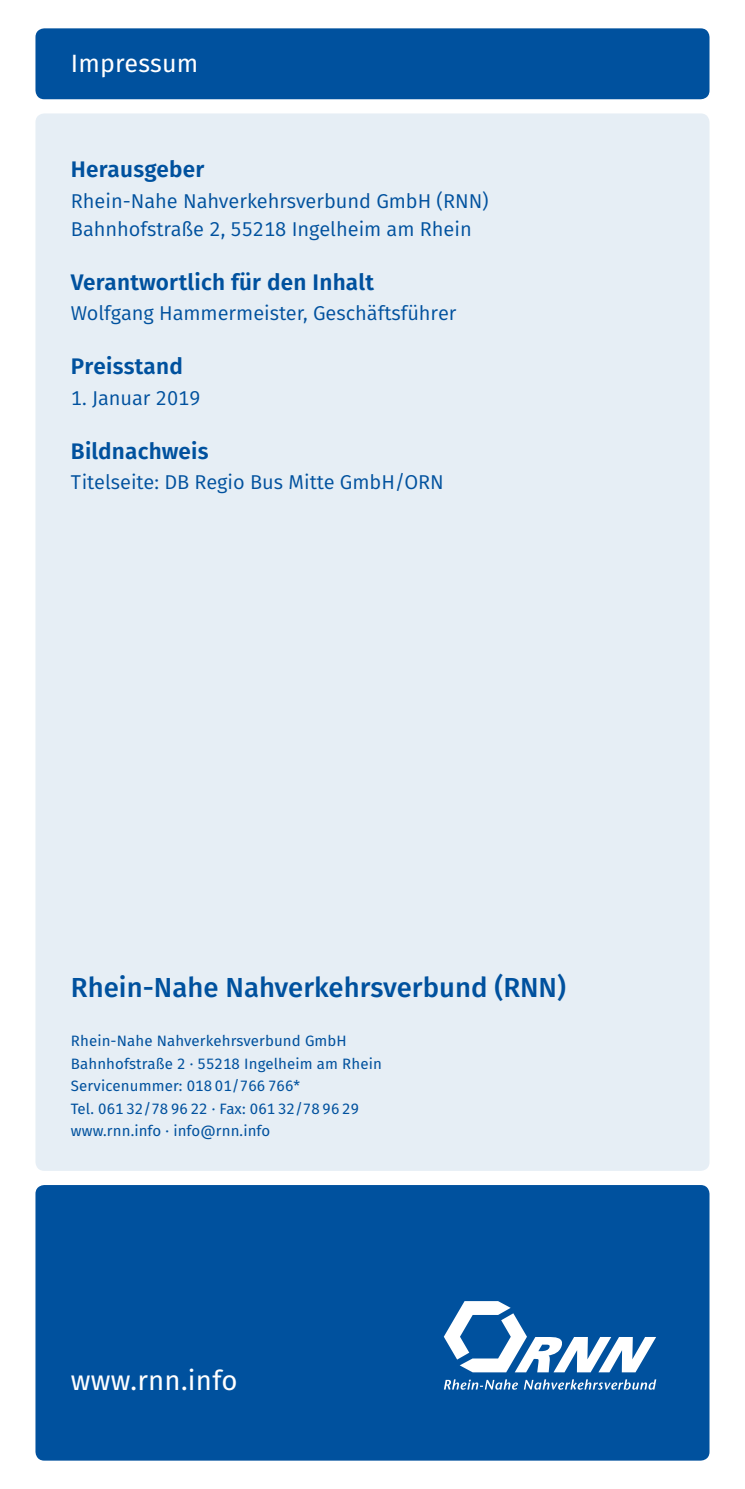
<style>
.page{position:relative;width:745px;height:1489px;background:#fff}
.page>*{position:absolute;margin:0;border:0;box-sizing:border-box;transform-origin:0 0}
.t1{font:500 27.5px "Fira Sans";color:#00519e}
.t2{font:27.5px "Fira Sans";letter-spacing:.01em;color:#fff}
.t3{font:25px "Fira Sans";letter-spacing:.005em;color:#fff}
.t4{font:600 22.5px "Fira Sans";letter-spacing:.01em;color:#00519e}
.t5{font:20px/28px "Fira Sans";color:#00519e}
.t6{font:15px/22.5px "Fira Sans";letter-spacing:.005em;color:#00519e}
</style>
<div class="page">
<div style="left:35px;top:113px;width:674px;height:1057px;background:#e6eef5;border-radius:9px"></div>
<div style="left:35px;top:28px;width:674px;height:71px;background:#00519e;border-radius:9px"></div>
<div style="left:35px;top:1184px;width:674px;height:276px;background:#00519e;border-radius:9px"></div>
<svg style="left:443px;top:1301px;width:212px;height:71px"></svg>
<svg style="left:444px;top:1379px;width:73px;height:10px"></svg>
<svg style="left:524px;top:1379px;width:132px;height:10px"></svg>
<p class="t3" style="left:71px;top:45px;width:129px">Impressum</p>
<p class="t4" style="left:71px;top:151px;width:135px">Herausgeber</p>
<p class="t5" style="left:71px;top:186px;width:419px">Rhein-Nahe Nahverkehrsverbund GmbH (RNN)<br>Bahnhofstraße 2, 55218 Ingelheim am Rhein</p>
<p class="t4" style="left:71px;top:263px;width:304px">Verantwortlich für den Inhalt</p>
<p class="t5" style="left:71px;top:299px;width:387px">Wolfgang Hammermeister, Geschäftsführer</p>
<p class="t4" style="left:71px;top:348px;width:113px">Preisstand</p>
<p class="t5" style="left:71px;top:383px;width:131px">1. Januar 2019</p>
<p class="t4" style="left:71px;top:432px;width:139px">Bildnachweis</p>
<p class="t5" style="left:71px;top:468px;width:374px">Titelseite: DB Regio Bus Mitte GmbH/ORN</p>
<h1 class="t1" style="left:71px;top:964px;width:496px">Rhein-Nahe Nahverkehrsverbund (RNN)</h1>
<p class="t6" style="left:71px;top:1029px;width:312px">Rhein-Nahe Nahverkehrsverbund GmbH Bahnhofstraße 2 · 55218 Ingelheim am Rhein Servicenummer: 018 01/766 766*<br>Tel. 061 32/78 96 22 · Fax: 061 32/78 96 29 www.rnn.info · info@rnn.info</p>
<h1 class="t2" style="left:71px;top:1359px;width:168px">www.rnn.info</h1>
</div>
